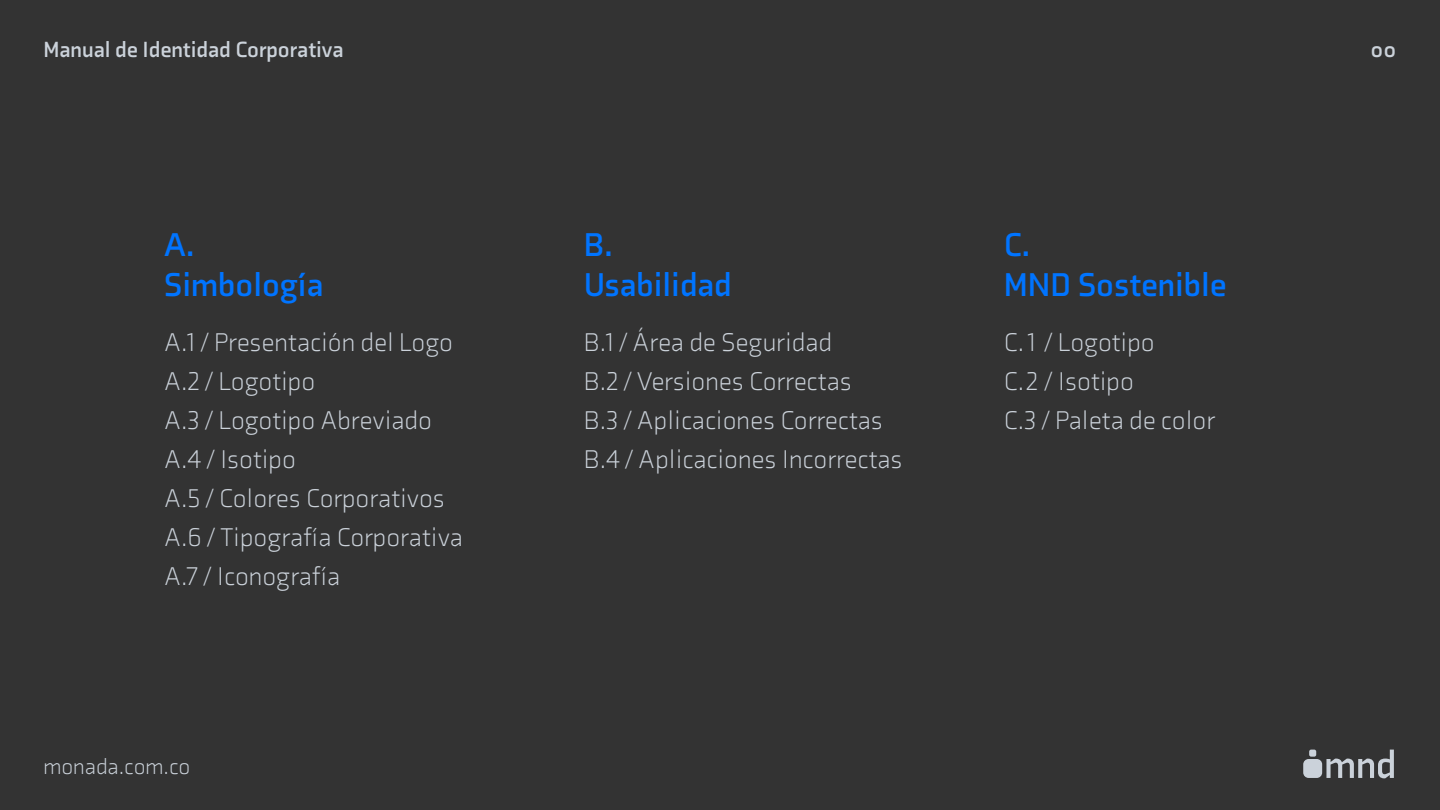
<style>
.page{position:relative;width:1440px;height:810px;background:#333}
.page>*{position:absolute;margin:0;border:0;box-sizing:border-box;transform-origin:0 0}
.t1{font:700 33.75px/39.2px "Axia";color:#0074ff}
.t2{font:300 26.25px/39.2px "Axia";color:#cbd2da}
.t3{font:700 22.5px "Axia";color:#cbd2da}
.t4{font:300 22.5px "Axia";color:#cbd2da}
</style>
<div class="page">
<svg style="left:1326px;top:750px;width:68px;height:28px"></svg>
<div style="left:1303px;top:759px;width:19px;height:19px;background:#cbd2da;border-radius:5px"></div>
<div style="left:1309px;top:750px;width:7px;height:7px;background:#cbd2da;border-radius:2px"></div>
<p class="t3" style="left:43px;top:36px;width:302px">Manual de Identidad Corporativa</p>
<p class="t3" style="left:1371px;top:36px;width:27px">00</p>
<p class="t1" style="left:164px;top:225px;width:161px">A.<br>Simbología</p>
<p class="t2" style="left:164px;top:322px;width:301px">A.1 / Presentación del Logo<br>A.2 / Logotipo<br>A.3 / Logotipo Abreviado<br>A.4 / Isotipo<br>A.5 / Colores Corporativos<br>A.6 / Tipografía Corporativa<br>A.7 / Iconografía</p>
<p class="t4" style="left:43px;top:753px;width:149px">monada.com.co</p>
<p class="t1" style="left:584px;top:225px;width:149px">B.<br>Usabilidad</p>
<p class="t2" style="left:584px;top:322px;width:320px">B.1 / Área de Seguridad<br>B.2 / Versiones Correctas<br>B.3 / Aplicaciones Correctas<br>B.4 / Aplicaciones Incorrectas</p>
<p class="t1" style="left:1004px;top:225px;width:224px">C.<br>MND Sostenible</p>
<p class="t2" style="left:1004px;top:322px;width:213px">C.1 / Logotipo<br>C.2 / Isotipo<br>C.3 / Paleta de color</p>
</div>
